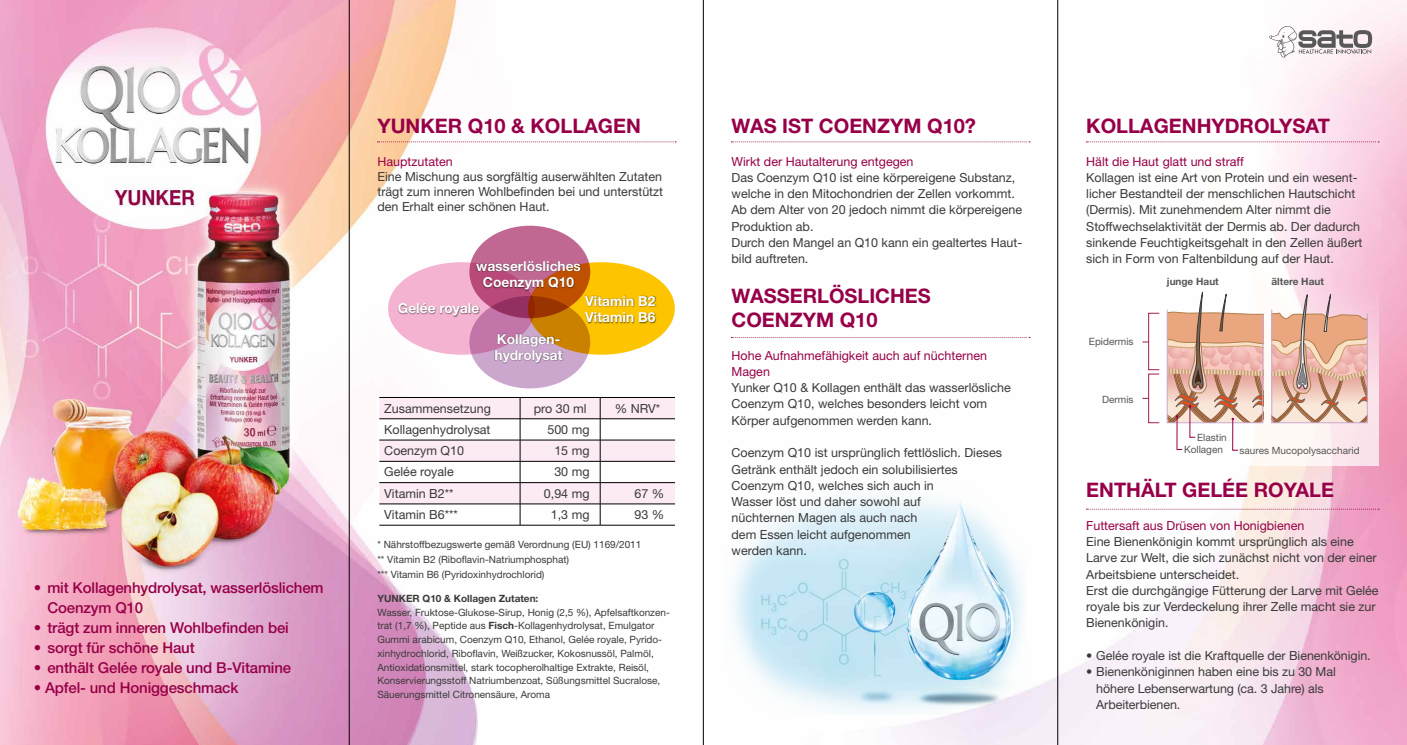
<style>
.page{position:relative;width:1407px;height:745px;background:#fff}
.page>*{position:absolute;margin:0;border:0;box-sizing:border-box;transform-origin:0 0}
.t1{font:700 20px/23.8px "Helvetica Neue LT Std";color:#970048}
.t2{font:500 15px/20px "Helvetica Neue LT Std";letter-spacing:-.01em;color:#970048}
.t3{font:700 13.75px/16.5px "Helvetica Neue LT Std";color:#fff}
.t4{font:12.5px/16.2px "Helvetica Neue LT Std";color:#3a3a39}
.t5{font:12.5px/16.2px "Helvetica Neue LT Std";color:#970048}
.t6{font:10px/13.8px "Helvetica Neue LT Std";color:#3a3a39}
.t7{font:10px "Helvetica Neue LT Std";color:#565655}
.t8{font:700 10px "Helvetica Neue LT Std";color:#3a3a39}
.t9{font:700 10px "Helvetica Neue LT Std";color:#565655}
.s1{font-weight:700}
</style>
<div class="page">
<img style="left:0;top:0;width:1407px;height:744px">
<svg style="left:377px;top:141px;width:299px;height:1px"></svg>
<svg style="left:731px;top:141px;width:299px;height:1px"></svg>
<div style="left:388px;top:262px;width:147px;height:92px;background:#f5b4d2;border-radius:50%"></div>
<svg style="left:469px;top:296px;width:121px;height:92px;background:#c893be"></svg>
<svg style="left:469px;top:225px;width:121px;height:93px;background:#ba5f8a"></svg>
<svg style="left:528px;top:262px;width:147px;height:92px;background:#e4a001"></svg>
<div style="left:475px;top:260px;width:106px;height:31px;background:#000;opacity:.55"></div>
<div style="left:494px;top:333px;width:70px;height:31px;background:#000;opacity:.55"></div>
<div style="left:397px;top:303px;width:83px;height:14px;background:#000;opacity:.55"></div>
<div style="left:584px;top:295px;width:72px;height:29px;background:#000;opacity:.55"></div>
<svg style="left:731px;top:337px;width:299px;height:1px"></svg>
<svg style="left:1091px;top:284px;width:288px;height:181px"></svg>
<svg style="left:1271px;top:293px;width:97px;height:130px;background:#e2b8a7"></svg>
<svg style="left:1269px;top:26px;width:103px;height:32px"></svg>
<svg style="left:1086px;top:141px;width:293px;height:1px"></svg>
<div style="left:1148px;top:313px;width:11px;height:57px;border:1px solid #a01e4f"></div>
<div style="left:1148px;top:373px;width:11px;height:50px;border:1px solid #a01e4f"></div>
<svg style="left:1166px;top:291px;width:97px;height:159px"></svg>
<svg style="left:1086px;top:508px;width:293px;height:1px"></svg>
<img style="left:725px;top:473px;width:301px;height:241px">
<svg style="left:379px;top:397px;width:296px;height:127px"></svg>
<hr style="left:379px;top:524px;width:141px;height:1px;background:#000">
<hr style="left:520px;top:524px;width:80px;height:1px;background:#000">
<hr style="left:600px;top:524px;width:75px;height:1px;background:#000">
<hr style="left:1057px;top:0;width:1px;height:744px;background:#000">
<hr style="left:349px;top:0;width:1px;height:744px;background:#000">
<hr style="left:703px;top:0;width:1px;height:744px;background:#000">
<p class="t2" style="left:47px;top:576px;width:278px;text-indent:-14px">• mit Kollagenhydrolysat, wasserlöslichem<br>Coenzym Q10</p>
<p class="t2" style="left:34px;top:616px;width:257px">• trägt zum inneren Wohlbefinden bei</p>
<p class="t2" style="left:34px;top:636px;width:163px">• sorgt für schöne Haut</p>
<p class="t2" style="left:34px;top:656px;width:259px">• enthält Gelée royale und B-Vitamine</p>
<p class="t2" style="left:34px;top:676px;width:206px">• Apfel- und Honiggeschmack</p>
<h1 class="t1" style="left:377px;top:114px;width:265px">YUNKER Q10 &amp; KOLLAGEN</h1>
<p class="t5" style="left:377px;top:153px;width:77px">Hauptzutaten</p>
<p class="t4" style="left:377px;top:168px;width:287px;line-height:15px;text-align:justify">Eine Mischung aus sorgfältig auserwählten Zutaten trägt zum inneren Wohlbefinden bei und unterstützt den Erhalt einer schönen Haut.</p>
<p class="t3" style="left:476px;top:257px;width:106px;text-align:center">wasserlösliches<br>Coenzym Q10</p>
<p class="t3" style="left:398px;top:300px;width:83px">Gelée royale</p>
<p class="t3" style="left:585px;top:292px;width:72px">Vitamin B2<br>Vitamin B6</p>
<p class="t3" style="left:494px;top:330px;width:69px">Kollagen&shy;hydrolysat</p>
<p class="t4" style="left:384px;top:399px;width:108px">Zusammensetzung</p>
<p class="t4" style="left:534px;top:399px;width:54px">pro 30 ml</p>
<p class="t4" style="left:615px;top:399px;width:47px">% NRV*</p>
<p class="t4" style="left:384px;top:421px;width:108px">Kollagenhydrolysat</p>
<p class="t4" style="left:547px;top:421px;width:44px">500 mg</p>
<p class="t4" style="left:384px;top:442px;width:81px">Coenzym Q10</p>
<p class="t4" style="left:554px;top:442px;width:37px">15 mg</p>
<p class="t4" style="left:384px;top:463px;width:71px">Gelée royale</p>
<p class="t4" style="left:554px;top:463px;width:37px">30 mg</p>
<p class="t4" style="left:384px;top:484px;width:71px">Vitamin B2**</p>
<p class="t4" style="left:544px;top:484px;width:47px">0,94 mg</p>
<p class="t4" style="left:634px;top:484px;width:31px">67 %</p>
<p class="t4" style="left:384px;top:506px;width:75px">Vitamin B6***</p>
<p class="t4" style="left:551px;top:506px;width:40px">1,3 mg</p>
<p class="t4" style="left:634px;top:506px;width:31px">93 %</p>
<p class="t6" style="left:377px;top:536px;width:265px;line-height:15px">* Nährstoffbezugswerte gemäß Verordnung (EU) 1169/2011 ** Vitamin B2 (Riboflavin-Natriumphosphat)<br>*** Vitamin B6 (Pyridoxinhydrochlorid)</p>
<p class="t8" style="left:377px;top:591px;width:162px">YUNKER Q10 &amp; Kollagen Zutaten:</p>
<p class="t6" style="left:377px;top:604px;width:294px">Wasser, Fruktose-Glukose-Sirup, Honig (2,5 %), Apfelsaftkonzen&shy;trat (1,7 %), Peptide aus <span class="s1">Fisch</span>-Kollagenhydrolysat, Emulgator Gummi arabicum, Coenzym Q10, Ethanol, Gelée royale, Pyrido&shy;xinhydrochlorid, Riboflavin, Weißzucker, Kokosnussöl, Palmöl, Antioxidationsmittel, stark tocopherolhaltige Extrakte, Reisöl, Konservierungsstoff Natriumbenzoat, Süßungsmittel Sucralose, Säuerungsmittel Citronensäure, Aroma</p>
<h1 class="t1" style="left:731px;top:114px;width:246px">WAS IST COENZYM Q10?</h1>
<p class="t5" style="left:731px;top:153px;width:183px">Wirkt der Hautalterung entgegen</p>
<p class="t4" style="left:731px;top:169px;width:292px">Das Coenzym Q10 ist eine körpereigene Substanz, welche in den Mitochondrien der Zellen vorkommt.<br>Ab dem Alter von 20 jedoch nimmt die körpereigene Produktion ab.<br>Durch den Mangel an Q10 kann ein gealtertes Haut&shy;bild auftreten.</p>
<h1 class="t1" style="left:731px;top:284px;width:201px">WASSERLÖSLICHES<br>COENZYM Q10</h1>
<p class="t5" style="left:731px;top:346px;width:257px">Hohe Aufnahmefähigkeit auch auf nüchternen<br>Magen</p>
<p class="t4" style="left:731px;top:379px;width:281px">Yunker Q10 &amp; Kollagen enthält das wasserlösliche<br>Coenzym Q10, welches besonders leicht vom<br>Körper aufgenommen werden kann.</p>
<p class="t4" style="left:731px;top:444px;width:272px">Coenzym Q10 ist ursprünglich fettlöslich. Dieses Getränk enthält jedoch ein solubilisiertes Coenzym Q10, welches sich auch in<br>Wasser löst und daher sowohl auf<br>nüchternen Magen als auch nach<br>dem Essen leicht aufgenommen<br>werden kann.</p>
<h1 class="t1" style="left:1086px;top:114px;width:245px">KOLLAGENHYDROLYSAT</h1>
<p class="t5" style="left:1086px;top:153px;width:159px">Hält die Haut glatt und straff</p>
<p class="t4" style="left:1086px;top:169px;width:278px">Kollagen ist eine Art von Protein und ein wesent&shy;licher Bestandteil der menschlichen Hautschicht (Dermis). Mit zunehmendem Alter nimmt die Stoffwechselaktivität der Dermis ab. Der dadurch sinkende Feuchtigkeitsgehalt in den Zellen äußert sich in Form von Faltenbildung auf der Haut.</p>
<p class="t7" style="left:1089px;top:335px;width:46px">Epidermis</p>
<p class="t7" style="left:1102px;top:393px;width:33px">Dermis</p>
<p class="t9" style="left:1167px;top:275px;width:53px">junge Haut</p>
<p class="t9" style="left:1271px;top:275px;width:54px">ältere Haut</p>
<p class="t7" style="left:1197px;top:431px;width:31px">Elastin</p>
<p class="t7" style="left:1184px;top:443px;width:40px">Kollagen</p>
<p class="t7" style="left:1239px;top:444px;width:122px">saures Mucopolysaccharid</p>
<h1 class="t1" style="left:1086px;top:477px;width:249px">ENTHÄLT GELÉE ROYALE</h1>
<p class="t5" style="left:1086px;top:516px;width:220px">Futtersaft aus Drüsen von Honigbienen</p>
<p class="t4" style="left:1086px;top:533px;width:294px">Eine Bienenkönigin kommt ursprünglich als eine Larve zur Welt, die sich zunächst nicht von der einer Arbeitsbiene unterscheidet.<br>Erst die durchgängige Fütterung der Larve mit Gelée royale bis zur Verdeckelung ihrer Zelle macht sie zur Bienenkönigin.</p>
<p class="t4" style="left:1086px;top:646px;width:286px">• Gelée royale ist die Kraftquelle der Bienenkönigin.</p>
<p class="t4" style="left:1096px;top:663px;width:241px;text-indent:-10px">• Bienenköniginnen haben eine bis zu 30 Mal höhere Lebenserwartung (ca. 3 Jahre) als<br>Arbeiterbienen.</p>
</div>
